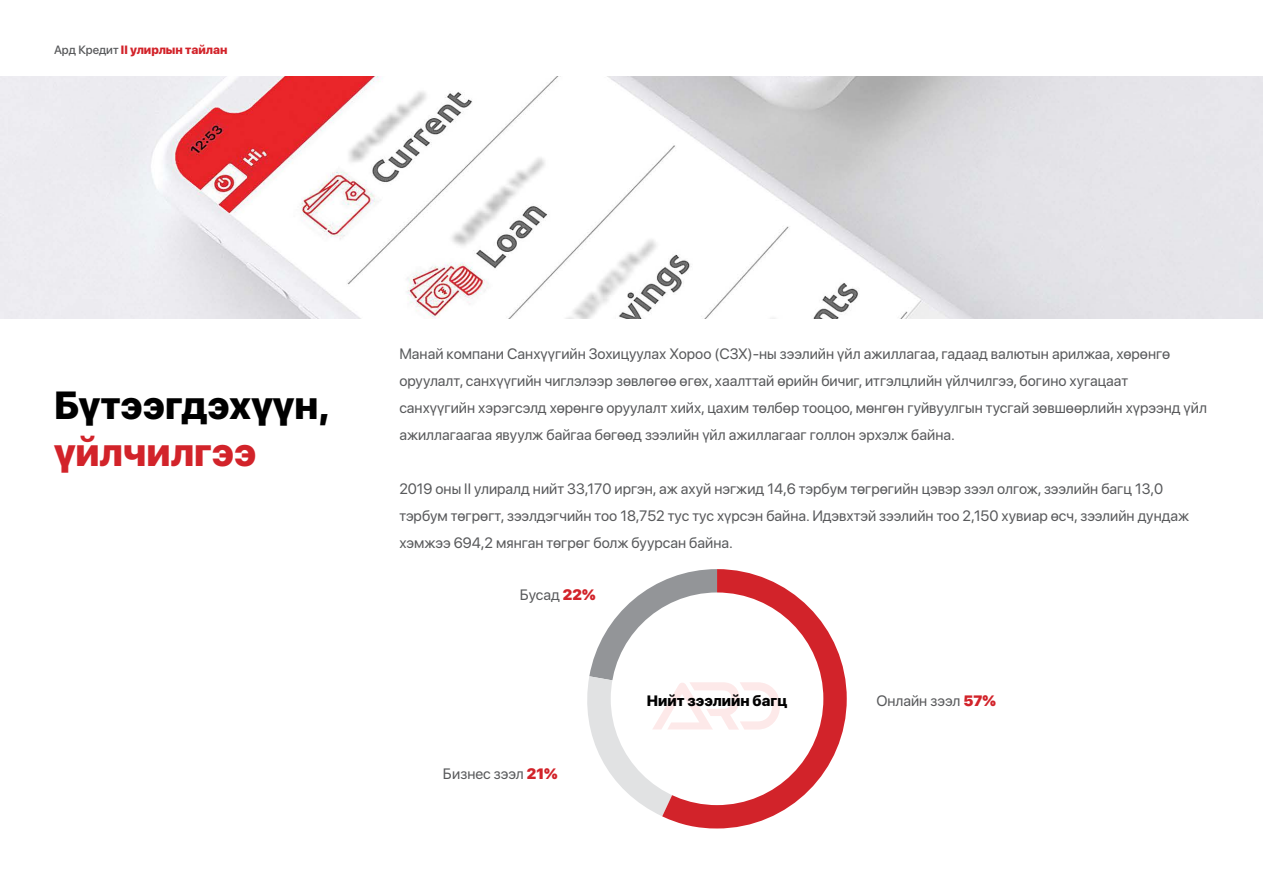
<style>
.page{position:relative;width:1263px;height:893px;background:#fff}
.page>*{position:absolute;margin:0;border:0;box-sizing:border-box;transform-origin:0 0}
.t1{font:800 39px "SF Pro Display";color:#000}
.t2{font:800 39px "SF Pro Display";color:#d2232a}
.t3{font:15px/27px "SF Pro Display";color:#58595b}
.t4{font:800 15px "SF Pro Display";color:#000}
.t5{font:800 12px "SF Pro Display";color:#d2232a}
.s1{font-weight:500;color:#58595b}
.s2{font-weight:900;color:#d2232a}
</style>
<div class="page">
<img style="left:0;top:77px;width:1263px;height:242px">
<svg style="left:662px;top:585px;width:185px;height:243px"></svg>
<div style="left:611px;top:592px;width:212px;height:213px;background:#fff;border-radius:50%"></div>
<svg style="left:587px;top:569px;width:193px;height:247px"></svg>
<p class="t5" style="left:54px;top:43px;width:175px"><span class="s1">Ард Кредит</span> II улирлын тайлан</p>
<h1 class="t1" style="left:54px;top:383px;width:277px">Бүтээгдэхүүн,</h1>
<h1 class="t2" style="left:54px;top:430px;width:204px">үйлчилгээ</h1>
<p class="t3" style="left:399px;top:340px;width:809px">Манай компани Санхүүгийн Зохицуулах Хороо (СЗХ)-ны зээлийн үйл ажиллагаа, гадаад валютын арилжаа, хөрөнгө оруулалт, санхүүгийн чиглэлээр зөвлөгөө өгөх, хаалттай өрийн бичиг, итгэлцлийн үйлчилгээ, богино хугацаат санхүүгийн хэрэгсэлд хөрөнгө оруулалт хийх, цахим төлбөр тооцоо, мөнгөн гуйвуулгын тусгай зөвшөөрлийн хүрээнд үйл ажиллагаагаа явуулж байгаа бөгөөд зээлийн үйл ажиллагааг голлон эрхэлж байна.</p>
<p class="t3" style="left:399px;top:475px;width:791px">2019 оны II улиралд нийт 33,170 иргэн, аж ахуй нэгжид 14,6 тэрбум төгрөгийн цэвэр зээл олгож, зээлийн багц 13,0 тэрбум төгрөгт, зээлдэгчийн тоо 18,752 тус тус хүрсэн байна. Идэвхтэй зээлийн тоо 2,150 хувиар өсч, зээлийн дундаж хэмжээ 694,2 мянган төгрөг болж буурсан байна.</p>
<p class="t3" style="left:520px;top:581px;width:77px">Бусад <span class="s2">22%</span></p>
<p class="t3" style="left:443px;top:760px;width:116px">Бизнес зээл <span class="s2">21%</span></p>
<p class="t4" style="left:647px;top:692px;width:142px">Нийт зээлийн багц</p>
<p class="t3" style="left:876px;top:687px;width:121px">Онлайн зээл <span class="s2">57%</span></p>
</div>
